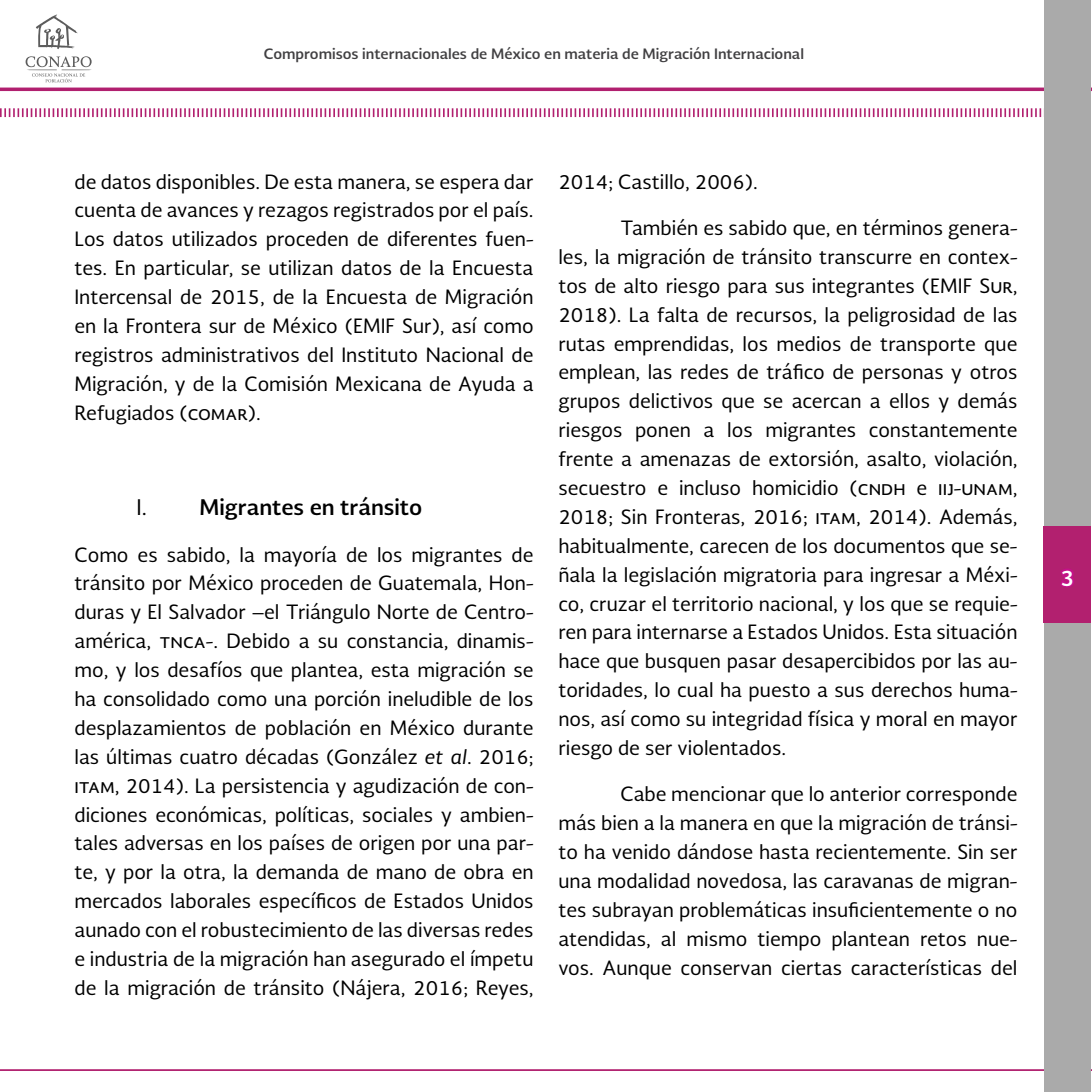
<style>
.page{position:relative;width:1092px;height:1092px;background:#fff}
.page>*{position:absolute;margin:0;border:0;box-sizing:border-box;transform-origin:0 0}
.t1{font:700 21px "Soberana Sans";color:#000}
.t2{font:21px "Soberana Sans";color:#000}
.t3{font:700 21px "Soberana Sans";color:#fff}
.t4{font:19.25px/28.9px "Soberana Sans";color:#000;text-align:justify}
.t5{font:700 14px "Soberana Sans";color:#414042}
.s1{font-style:italic}
</style>
<div class="page">
<svg style="left:0;top:107px;width:1091px;height:12px"></svg>
<svg style="left:1px;top:87px;width:1090px;height:4px;background:#bb3e82"></svg>
<hr style="left:0;top:1069px;width:1091px;height:1px;background:#b1206f">
<div style="left:1043px;top:0;width:47px;height:1091px;background:#aaa"></div>
<div style="left:1043px;top:525px;width:47px;height:97px;background:#b2206f"></div>
<svg style="left:1060px;top:568px;width:14px;height:20px"></svg>
<svg style="left:36px;top:14px;width:42px;height:35px"></svg>
<svg style="left:26px;top:56px;width:66px;height:26px"></svg>
<p class="t5" style="left:264px;top:44px;width:541px">Compromisos internacionales de México en materia de Migración Internacional</p>
<p class="t4" style="left:74px;top:166px;width:460px">de datos disponibles. De esta manera, se espera dar cuenta de avances y rezagos registrados por el país.<br>Los datos utilizados proceden de diferentes fuen&shy;tes. En particular, se utilizan datos de la Encuesta Intercensal de 2015, de la Encuesta de Migración en la Frontera sur de México (EMIF Sur), así como registros administrativos del Instituto Nacional de Migración, y de la Comisión Mexicana de Ayuda a Refugiados (comar).</p>
<p class="t2" style="left:136px;top:493px;width:12px">I.</p>
<p class="t1" style="left:199px;top:493px;width:224px">Migrantes en tránsito</p>
<p class="t4" style="left:74px;top:539px;width:460px">Como es sabido, la mayoría de los migrantes de tránsito por México proceden de Guatemala, Hon&shy;duras y El Salvador –el Triángulo Norte de Centro&shy;américa, tnca-. Debido a su constancia, dinamis&shy;mo, y los desafíos que plantea, esta migración se ha consolidado como una porción ineludible de los desplazamientos de población en México durante las últimas cuatro décadas (González <span class="s1">et al</span>. 2016; itam, 2014). La persistencia y agudización de con&shy;diciones económicas, políticas, sociales y ambien&shy;tales adversas en los países de origen por una par&shy;te, y por la otra, la demanda de mano de obra en mercados laborales específicos de Estados Unidos aunado con el robustecimiento de las diversas redes e industria de la migración han asegurado el ímpetu de la migración de tránsito (Nájera, 2016; Reyes,</p>
<p class="t4" style="left:558px;top:166px;width:201px">2014; Castillo, 2006).</p>
<p class="t4" style="left:558px;top:213px;width:460px;text-indent:62px">También es sabido que, en términos genera&shy;les, la migración de tránsito transcurre en contex&shy;tos de alto riesgo para sus integrantes (EMIF Sur, 2018). La falta de recursos, la peligrosidad de las rutas emprendidas, los medios de transporte que emplean, las redes de tráfico de personas y otros grupos delictivos que se acercan a ellos y demás riesgos ponen a los migrantes constantemente frente a amenazas de extorsión, asalto, violación, secuestro e incluso homicidio (cndh e iij-unam, 2018; Sin Fronteras, 2016; itam, 2014). Además, habitualmente, carecen de los documentos que se&shy;ñala la legislación migratoria para ingresar a Méxi&shy;co, cruzar el territorio nacional, y los que se requie&shy;ren para internarse a Estados Unidos. Esta situación hace que busquen pasar desapercibidos por las au&shy;toridades, lo cual ha puesto a sus derechos huma&shy;nos, así como su integridad física y moral en mayor riesgo de ser violentados.</p>
<p class="t4" style="left:558px;top:779px;width:460px;text-indent:62px">Cabe mencionar que lo anterior corresponde más bien a la manera en que la migración de tránsi&shy;to ha venido dándose hasta recientemente. Sin ser una modalidad novedosa, las caravanas de migran&shy;tes subrayan problemáticas insuficientemente o no atendidas, al mismo tiempo plantean retos nue&shy;vos. Aunque conservan ciertas características del</p>
<p class="t3" style="left:1060px;top:563px;width:15px">3</p>
</div>
